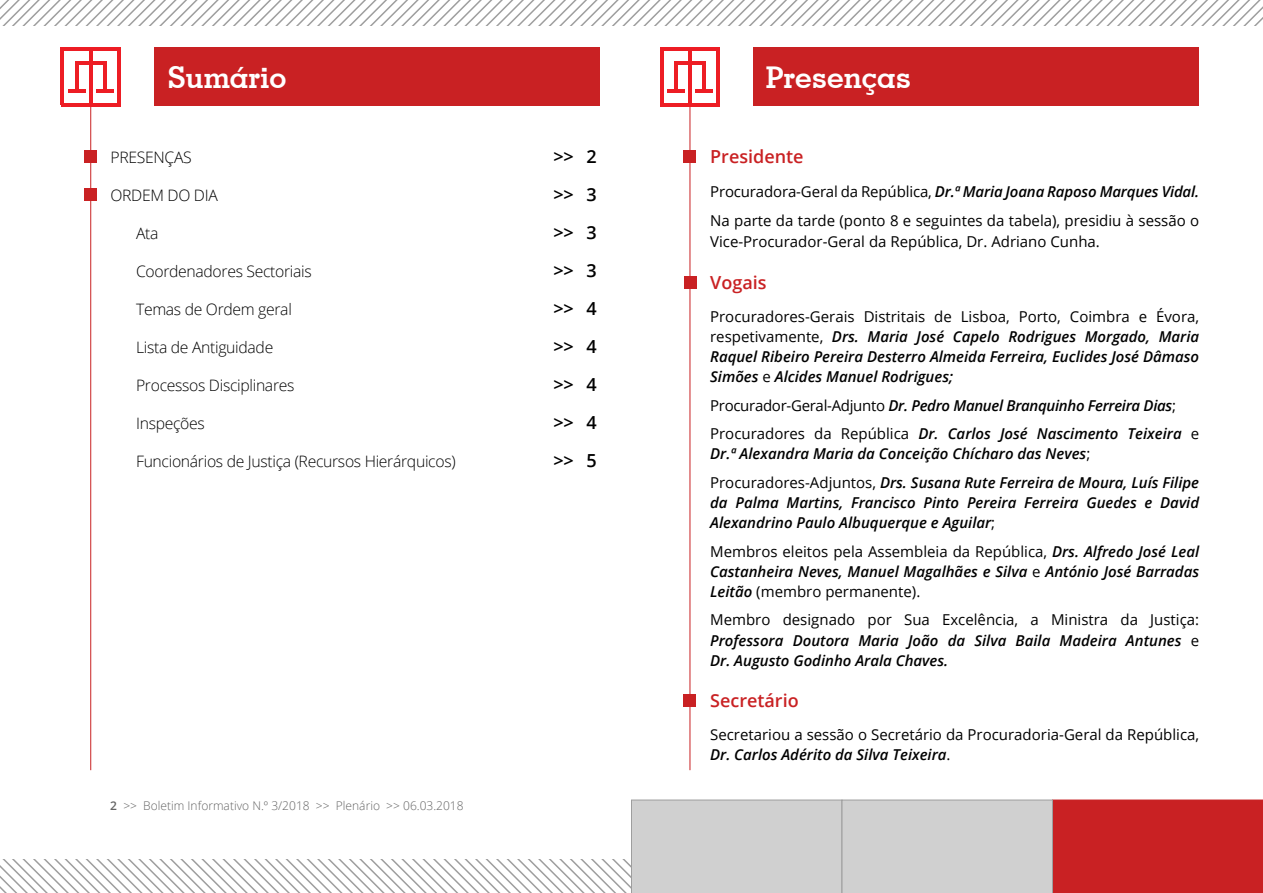
<style>
.page{position:relative;width:1263px;height:893px;background:#fff}
.page>*{position:absolute;margin:0;border:0;box-sizing:border-box;transform-origin:0 0}
.titulo_top{font:700 30px "Geometric Slab 703 BT";color:#fff}
.Sumario_2{font:600 18px "Open Sans";color:#000}
.titulo_presenças{font:600 18px "Open Sans";color:#c92123}
.texto_fim{font:600 18px "Open Sans";color:#c92123}
.sumario{font:600 18px "Open Sans";color:#000}
.Sumario_2-2{font:300 15.75px "Open Sans";letter-spacing:-.02em;color:#000}
.sumario-2{font:300 15.75px "Open Sans";letter-spacing:-.02em;color:#000}
.texto{font:italic 600 15px/20.1px "Open Sans";color:#000;text-align:justify}
.texto_fim-2{font:italic 600 15px/20.1px "Open Sans";color:#000;text-align:justify}
.texto_fim-3{font:15px/21px "Open Sans";color:#000}
.texto-2{font:15px/20.1px "Open Sans";color:#000}
.texto-3{font:italic 600 15px "Open Sans";letter-spacing:-.02em;color:#000}
.t1{font:300 12px "Open Sans";color:#646464}
.s1{font-weight:600}
.s2{font-weight:400;font-style:normal}
.s3{font-weight:600;font-style:italic}
</style>
<div class="page">
<hr style="left:90px;top:104px;width:1px;height:666px;background:#c92123">
<hr style="left:75px;top:61px;width:3px;height:31px;background:#ed1d24">
<hr style="left:61px;top:47px;width:3px;height:58px;background:#ed1d24">
<hr style="left:117px;top:49px;width:3px;height:56px;background:#ed1d24">
<hr style="left:61px;top:103px;width:59px;height:4px;background:#ed1d24">
<hr style="left:61px;top:47px;width:59px;height:4px;background:#ed1d24">
<hr style="left:89px;top:48px;width:3px;height:56px;background:#ed1d24">
<hr style="left:68px;top:89px;width:17px;height:4px;background:#ed1d24">
<hr style="left:103px;top:61px;width:3px;height:31px;background:#ed1d24">
<hr style="left:75px;top:61px;width:31px;height:4px;background:#ed1d24">
<hr style="left:96px;top:89px;width:18px;height:4px;background:#ed1d24">
<hr style="left:690px;top:104px;width:1px;height:666px;background:#c92123">
<hr style="left:674px;top:61px;width:3px;height:31px;background:#ed1d24">
<hr style="left:660px;top:47px;width:3px;height:58px;background:#ed1d24">
<hr style="left:716px;top:49px;width:3px;height:56px;background:#ed1d24">
<hr style="left:660px;top:103px;width:59px;height:4px;background:#ed1d24">
<hr style="left:660px;top:47px;width:59px;height:4px;background:#ed1d24">
<hr style="left:688px;top:48px;width:3px;height:56px;background:#ed1d24">
<hr style="left:667px;top:89px;width:18px;height:4px;background:#ed1d24">
<hr style="left:702px;top:61px;width:3px;height:31px;background:#ed1d24">
<hr style="left:674px;top:61px;width:31px;height:4px;background:#ed1d24">
<hr style="left:695px;top:89px;width:18px;height:4px;background:#ed1d24">
<svg style="left:0;top:800px;width:1263px;height:93px"></svg>
<svg style="left:0;top:0;width:1263px;height:26px"></svg>
<div style="left:753px;top:48px;width:445px;height:58px;background:#c92123"></div>
<div style="left:154px;top:47px;width:446px;height:59px;background:#c92123"></div>
<div style="left:684px;top:276px;width:12px;height:13px;background:#c92123"></div>
<div style="left:684px;top:694px;width:12px;height:13px;background:#c92123"></div>
<div style="left:684px;top:150px;width:12px;height:13px;background:#c92123"></div>
<div style="left:84px;top:188px;width:13px;height:13px;background:#c92123"></div>
<div style="left:84px;top:150px;width:13px;height:13px;background:#c92123"></div>
<p class="titulo_top" style="left:167px;top:59px;width:121px">Sumário</p>
<p class="titulo_top" style="left:766px;top:59px;width:147px">Presenças</p>
<p class="sumario-2" style="left:111px;top:146px;width:83px">PRESENÇAS</p>
<p class="sumario" style="left:554px;top:144px;width:45px">&gt;&gt; 2</p>
<p class="sumario-2" style="left:111px;top:184px;width:109px">ORDEM DO DIA</p>
<p class="sumario" style="left:554px;top:182px;width:45px">&gt;&gt; 3</p>
<p class="Sumario_2-2" style="left:136px;top:222px;width:24px">Ata</p>
<p class="Sumario_2" style="left:554px;top:220px;width:45px">&gt;&gt; 3</p>
<p class="Sumario_2-2" style="left:136px;top:260px;width:177px">Coordenadores Sectoriais</p>
<p class="Sumario_2" style="left:554px;top:258px;width:45px">&gt;&gt; 3</p>
<p class="Sumario_2-2" style="left:136px;top:298px;width:157px">Temas de Ordem geral</p>
<p class="Sumario_2" style="left:554px;top:296px;width:45px">&gt;&gt; 4</p>
<p class="Sumario_2-2" style="left:136px;top:336px;width:139px">Lista de Antiguidade</p>
<p class="Sumario_2" style="left:554px;top:334px;width:45px">&gt;&gt; 4</p>
<p class="Sumario_2-2" style="left:136px;top:374px;width:160px">Processos Disciplinares</p>
<p class="Sumario_2" style="left:554px;top:372px;width:45px">&gt;&gt; 4</p>
<p class="Sumario_2-2" style="left:136px;top:412px;width:70px">Inspeções</p>
<p class="Sumario_2" style="left:554px;top:410px;width:45px">&gt;&gt; 4</p>
<p class="Sumario_2-2" style="left:136px;top:450px;width:321px">Funcionários de Justiça (Recursos Hierárquicos)</p>
<p class="Sumario_2" style="left:554px;top:448px;width:45px">&gt;&gt; 5</p>
<p class="t1" style="left:110px;top:798px;width:355px"><span class="s1">2</span> &gt;&gt; Boletim Informativo N.º 3/2018 &gt;&gt; Plenário &gt;&gt; 06.03.2018</p>
<p class="titulo_presenças" style="left:710px;top:144px;width:95px">Presidente</p>
<p class="texto" style="left:710px;top:181px;width:490px"><span class="s2">Procuradora‑Geral da República,</span> Dr.ª Maria Joana Raposo Marques Vidal.</p>
<p class="texto_fim-3" style="left:710px;top:210px;width:490px">Na parte da tarde (ponto 8 e seguintes da tabela), presidiu à sessão o<br>Vice‑Procurador‑Geral da República, Dr. Adriano Cunha.</p>
<p class="titulo_presenças" style="left:710px;top:270px;width:58px">Vogais</p>
<p class="texto" style="left:710px;top:306px;width:490px"><span class="s2">Procuradores‑Gerais Distritais de Lisboa, Porto, Coimbra e Évora, respetivamente,</span> Drs. Maria José Capelo Rodrigues Morgado, Maria Raquel Ribeiro Pereira Desterro Almeida Ferreira, Euclides José Dâmaso Simões <span class="s2">e</span> Alcides Manuel Rodrigues;</p>
<p class="texto-3" style="left:710px;top:395px;width:467px"><span class="s2">Procurador‑Geral‑Adjunto</span> Dr. Pedro Manuel Branquinho Ferreira Dias<span class="s2">;</span></p>
<p class="texto" style="left:710px;top:423px;width:490px"><span class="s2">Procuradores da República</span> Dr. Carlos José Nascimento Teixeira <span class="s2">e<br></span>Dr.ª Alexandra Maria da Conceição Chícharo das Neves<span class="s2">;</span></p>
<p class="texto" style="left:710px;top:472px;width:490px"><span class="s2">Procuradores‑Adjuntos,</span> Drs. Susana Rute Ferreira de Moura, Luís Filipe da Palma Martins, Francisco Pinto Pereira Ferreira Guedes e David Alexandrino Paulo Albuquerque e Aguilar<span class="s2">;</span></p>
<p class="texto" style="left:710px;top:541px;width:490px"><span class="s2">Membros eleitos pela Assembleia da República,</span> Drs. Alfredo José Leal Castanheira Neves, Manuel Magalhães e Silva <span class="s2">e</span> António José Barradas Leitão <span class="s2">(membro permanente).</span></p>
<p class="texto_fim-2" style="left:710px;top:610px;width:490px"><span class="s2">Membro designado por Sua Excelência, a Ministra da Justiça:<br></span>Professora Doutora Maria João da Silva Baila Madeira Antunes <span class="s2">e </span>Dr. Augusto Godinho Arala Chaves.</p>
<p class="texto_fim" style="left:710px;top:688px;width:90px">Secretário</p>
<p class="texto-2" style="left:710px;top:724px;width:490px">Secretariou a sessão o Secretário da Procuradoria‑Geral da República,<br><span class="s3">Dr. Carlos Adérito da Silva Teixeira</span>.</p>
</div>
